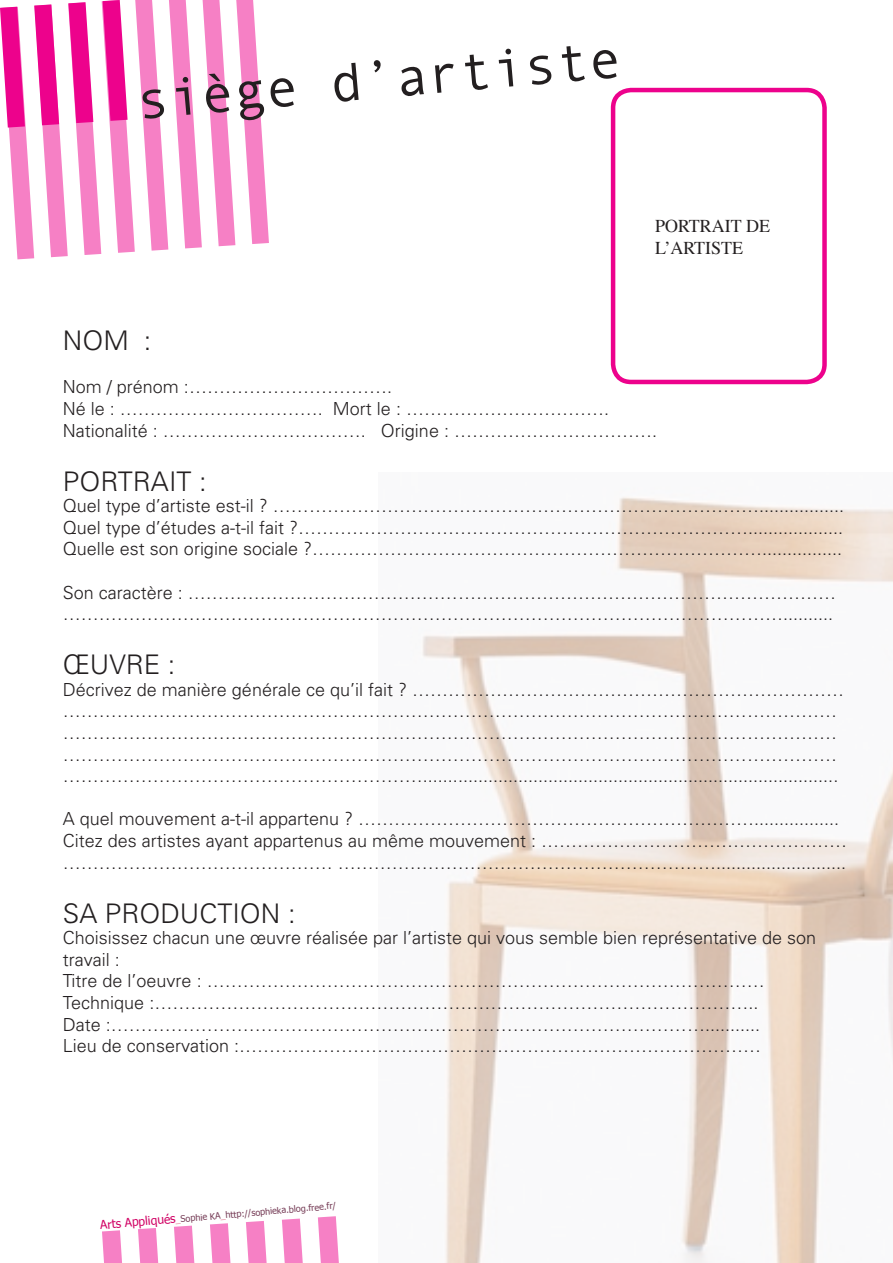
<style>
.page{position:relative;width:893px;height:1263px;background:#fff}
.page>*{position:absolute;margin:0;border:0;box-sizing:border-box;transform-origin:0 0}
.t1{font:54px "Andale Mono";color:#231f20}
.t2{font:300 27px "Univers";color:#231f20}
.t3{font:300 18px/21.6px "Univers";color:#231f20}
.t4{font:18px "Times";color:#231f20}
.t5{font:9px "Tahoma";color:#773e58}
.s1{font-size:12px;color:#d10365}
.s2{color:#e27f97}
</style>
<div class="page">
<svg style="left:0;top:0;width:269px;height:260px"></svg>
<svg style="left:102px;top:1216px;width:237px;height:47px"></svg>
<img style="left:422px;top:497px;width:471px;height:766px">
<div style="left:611px;top:88px;width:216px;height:296px;border:4px solid #ed028c;border-radius:18px"></div>
<h1 class="t1" style="left:134px;top:66px;width:487px;rotate:-5deg">siège d’artiste</h1>
<p class="t4" style="left:655px;top:209px;width:117px">PORTRAIT DE</p>
<p class="t4" style="left:655px;top:231px;width:90px">L’ARTISTE</p>
<p class="t2" style="left:63px;top:324px;width:90px">NOM :</p>
<p class="t3" style="left:63px;top:376px;width:331px">Nom / prénom :…………………………….</p>
<p class="t3" style="left:63px;top:397px;width:548px">Né le : ……………………………. Mort le : …………………………….</p>
<p class="t3" style="left:63px;top:419px;width:596px">Nationalité : ……………………………. Origine : …………………………….</p>
<p class="t2" style="left:63px;top:465px;width:145px">PORTRAIT :</p>
<p class="t3" style="left:63px;top:494px;width:783px">Quel type d’artiste est-il ? ……………………………………………………………………….................</p>
<p class="t3" style="left:63px;top:516px;width:782px">Quel type d’études a-t-il fait ?…………………………………………………………………...................</p>
<p class="t3" style="left:63px;top:538px;width:781px">Quelle est son origine sociale ?…………………………………………………………………................</p>
<p class="t3" style="left:63px;top:581px;width:775px">Son caractère : ……………………………………………………………………………………………… …………………………………………………………………………………………………………..........</p>
<p class="t2" style="left:63px;top:648px;width:114px">ŒUVRE :</p>
<p class="t3" style="left:63px;top:678px;width:783px">Décrivez de manière générale ce qu’il fait ? ……………………………………………………………… ………………………………………………………………………………………………………………… ………………………………………………………………………………………………………………… ………………………………………………………………………………………………………………… ……………………………………………………...................................................................................</p>
<p class="t3" style="left:63px;top:808px;width:778px">A quel mouvement a-t-il appartenu ? ………………………………………………………….................</p>
<p class="t3" style="left:63px;top:829px;width:786px">Citez des artistes ayant appartenus au même mouvement : …………………………………………… ……………………………………… ………………………………………………………..........................</p>
<p class="t2" style="left:63px;top:897px;width:234px">SA PRODUCTION :</p>
<p class="t3" style="left:63px;top:926px;width:755px">Choisissez chacun une œuvre réalisée par l’artiste qui vous semble bien représentative de son travail :</p>
<p class="t3" style="left:63px;top:970px;width:703px">Titre de l’oeuvre : …………………………………………………………………………………</p>
<p class="t3" style="left:63px;top:991px;width:697px">Technique :………………………………………………………………………………………..</p>
<p class="t3" style="left:63px;top:1013px;width:699px">Date :………………………………………………………………………………………...........</p>
<p class="t3" style="left:63px;top:1034px;width:700px">Lieu de conservation :……………………………………………………………………………</p>
<p class="t5" style="left:100px;top:1220px;width:238px;rotate:-5deg"><span class="s1">Arts Appliqués</span><span class="s2">_</span>Sophie KA<span class="s2">_</span>http://sophieka.blog.free.fr/</p>
</div>
